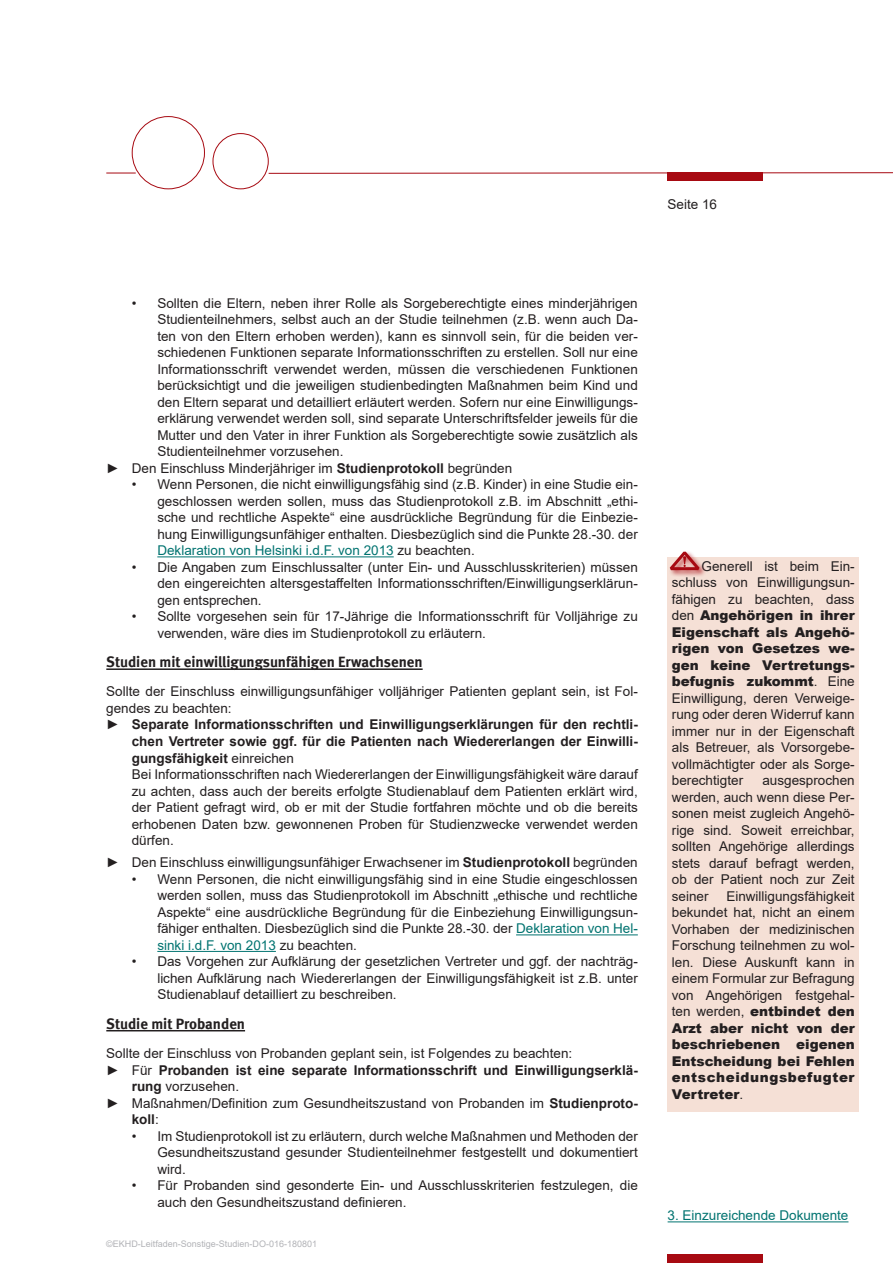
<style>
.page{position:relative;width:893px;height:1263px;background:#fff}
.page>*{position:absolute;margin:0;border:0;box-sizing:border-box;transform-origin:0 0}
.Zwischenüberschrift{font:700 15px "Meta";color:#231f20}
.Fließtext{font:13.5px/16.5px "Arial";color:#231f20;text-align:justify}
.Liste_Text{font:13.5px/16.5px "Arial";color:#231f20;text-align:justify}
.t1{font:700 13.5px/16.5px "Arial";color:#231f20;text-align:justify}
.Fließtext-2{font:13.5px "Arial";color:#007370}
.t2{font:9px "Arial";color:#b2b3b7}
.s1{font-weight:700}
.s2{color:#007370}
.s3{font-weight:400}
.s4{font-weight:900}
</style>
<div class="page">
<svg style="left:268px;top:172px;width:625px;height:2px"></svg>
<div style="left:668px;top:172px;width:95px;height:9px;background:#a70a12"></div>
<div style="left:668px;top:1254px;width:95px;height:9px;background:#a70a12"></div>
<div style="left:132px;top:116px;width:73px;height:73px;border:1px solid #a70a12;border-radius:50%"></div>
<div style="left:213px;top:133px;width:56px;height:56px;border:1px solid #a70a12;border-radius:50%"></div>
<hr style="left:106px;top:173px;width:30px;height:1px;background:#a70a12">
<hr style="left:157px;top:556px;width:237px;height:1px;background:#007370">
<hr style="left:106px;top:668px;width:317px;height:2px;background:#231f20">
<hr style="left:516px;top:934px;width:122px;height:1px;background:#007370">
<hr style="left:157px;top:951px;width:119px;height:1px;background:#007370">
<hr style="left:106px;top:1030px;width:139px;height:1px;background:#231f20">
<hr style="left:668px;top:1221px;width:180px;height:1px;background:#007370">
<div style="left:668px;top:557px;width:191px;height:554px;background:#f5e0d6"></div>
<div style="left:669px;top:550px;width:37px;height:28px;background:#a70a12;opacity:.7"></div>
<svg style="left:667px;top:550px;width:38px;height:22px"></svg>
<p class="Fließtext" style="left:668px;top:196px;width:51px">Seite 16</p>
<p class="Fließtext" style="left:157px;top:295px;width:482px;text-indent:-26px">• Sollten die Eltern, neben ihrer Rolle als Sorgeberechtigte eines minderjährigen Studienteilnehmers, selbst auch an der Studie teilnehmen (z.B. wenn auch Da&shy;ten von den Eltern erhoben werden), kann es sinnvoll sein, für die beiden ver&shy;schiedenen Funktionen separate Informationsschriften zu erstellen. Soll nur eine Informationsschrift verwendet werden, müssen die verschiedenen Funktionen berücksichtigt und die jeweiligen studienbedingten Maßnahmen beim Kind und den Eltern separat und detailliert erläutert werden. Sofern nur eine Einwilligungs&shy;erklärung verwendet werden soll, sind separate Unterschriftsfelder jeweils für die Mutter und den Vater in ihrer Funktion als Sorgeberechtigte sowie zusätzlich als Studienteilnehmer vorzusehen.</p>
<p class="Fließtext" style="left:106px;top:460px;width:407px">► Den Einschluss Minderjähriger im <span class="s1">Studienprotokoll</span> begründen</p>
<p class="Fließtext" style="left:157px;top:476px;width:482px;text-indent:-26px">• Wenn Personen, die nicht einwilligungsfähig sind (z.B. Kinder) in eine Studie ein&shy;geschlossen werden sollen, muss das Studienprotokoll z.B. im Abschnitt „ethi&shy;sche und rechtliche Aspekte“ eine ausdrückliche Begründung für die Einbezie&shy;hung Einwilligungsunfähiger enthalten. Diesbezüglich sind die Punkte 28.-30. der <span class="s2">Deklaration von Helsinki i.d.F. von 2013</span> zu beachten.</p>
<p class="Fließtext" style="left:157px;top:559px;width:482px;text-indent:-26px">• Die Angaben zum Einschlussalter (unter Ein- und Ausschlusskriterien) müssen den eingereichten altersgestaffelten Informationsschriften/Einwilligungserklärun&shy;gen entsprechen.</p>
<p class="Fließtext" style="left:157px;top:608px;width:482px;text-indent:-26px">• Sollte vorgesehen sein für 17-Jährige die Informationsschrift für Volljährige zu verwenden, wäre dies im Studienprotokoll zu erläutern.</p>
<p class="Zwischenüberschrift" style="left:106px;top:653px;width:318px">Studien mit einwilligungsunfähigen Erwachsenen</p>
<p class="Fließtext" style="left:106px;top:683px;width:533px">Sollte der Einschluss einwilligungsunfähiger volljähriger Patienten geplant sein, ist Fol&shy;gendes zu beachten:</p>
<p class="t1" style="left:132px;top:717px;width:507px;text-indent:-26px"><span class="s3">►</span> Separate Informationsschriften und Einwilligungserklärungen für den rechtli&shy;chen Vertreter sowie ggf. für die Patienten nach Wiedererlangen der Einwilli&shy;gungsfähigkeit <span class="s3">einreichen</span></p>
<p class="Liste_Text" style="left:132px;top:766px;width:507px">Bei Informationsschriften nach Wiedererlangen der Einwilligungsfähigkeit wäre darauf zu achten, dass auch der bereits erfolgte Studienablauf dem Patienten erklärt wird, der Patient gefragt wird, ob er mit der Studie fortfahren möchte und ob die bereits erhobenen Daten bzw. gewonnenen Proben für Studienzwecke verwendet werden dürfen.</p>
<p class="Fließtext" style="left:106px;top:854px;width:533px">► Den Einschluss einwilligungsunfähiger Erwachsener im <span class="s1">Studienprotokoll</span> begründen</p>
<p class="Fließtext" style="left:157px;top:871px;width:482px;text-indent:-26px">• Wenn Personen, die nicht einwilligungsfähig sind in eine Studie eingeschlossen werden sollen, muss das Studienprotokoll im Abschnitt „ethische und rechtliche Aspekte“ eine ausdrückliche Begründung für die Einbeziehung Einwilligungsun&shy;fähiger enthalten. Diesbezüglich sind die Punkte 28.-30. der <span class="s2">Deklaration von Hel&shy;sinki i.d.F. von 2013</span> zu beachten.</p>
<p class="Fließtext" style="left:157px;top:953px;width:482px;text-indent:-26px">• Das Vorgehen zur Aufklärung der gesetzlichen Vertreter und ggf. der nachträg&shy;lichen Aufklärung nach Wiedererlangen der Einwilligungsfähigkeit ist z.B. unter Studienablauf detailliert zu beschreiben.</p>
<p class="Zwischenüberschrift" style="left:106px;top:1014px;width:140px">Studie mit Probanden</p>
<p class="Fließtext" style="left:106px;top:1045px;width:467px">Sollte der Einschluss von Probanden geplant sein, ist Folgendes zu beachten:</p>
<p class="t1" style="left:132px;top:1062px;width:507px;text-indent:-26px"><span class="s3">► Für</span> Probanden ist eine separate Informationsschrift und Einwilligungserklä&shy;rung <span class="s3">vorzusehen.</span></p>
<p class="Fließtext" style="left:132px;top:1094px;width:507px;text-indent:-26px">► Maßnahmen/Definition zum Gesundheitszustand von Probanden im <span class="s1">Studienproto&shy;koll</span>:</p>
<p class="Fließtext" style="left:157px;top:1127px;width:482px;text-indent:-26px">• Im Studienprotokoll ist zu erläutern, durch welche Maßnahmen und Methoden der Gesundheitszustand gesunder Studienteilnehmer festgestellt und dokumentiert wird.</p>
<p class="Fließtext" style="left:157px;top:1177px;width:482px;text-indent:-26px">• Für Probanden sind gesonderte Ein- und Ausschlusskriterien festzulegen, die auch den Gesundheitszustand definieren.</p>
<p class="t2" style="left:106px;top:1238px;width:212px">©EKHD-Leitfaden-Sonstige-Studien-DO-016-180801</p>
<p class="Fließtext" style="left:672px;top:558px;width:184px;text-indent:30px">Generell ist beim Ein&shy;schluss von Einwilligungsun&shy;fähigen zu beachten, dass den <span class="s4">Angehörigen in ihrer Eigenschaft als Angehö&shy;rigen von Gesetzes we&shy;gen keine Vertretungs&shy;befugnis zukommt</span>. Eine Einwilligung, deren Verweige&shy;rung oder deren Widerruf kann immer nur in der Eigenschaft als Betreuer, als Vorsorgebe&shy;vollmächtigter oder als Sorge&shy;berechtigter</p>
<p class="Fließtext" style="left:672px;top:772px;width:184px;text-indent:91px">ausgesprochen werden, auch wenn diese Per&shy;sonen meist zugleich Angehö&shy;rige sind. Soweit erreichbar, sollten Angehörige allerdings stets darauf befragt werden, ob der Patient noch zur Zeit seiner</p>
<p class="Fließtext" style="left:672px;top:888px;width:184px;text-indent:55px">Einwilligungsfähigkeit bekundet hat, nicht an einem Vorhaben der medizinischen Forschung teilnehmen zu wol&shy;len. Diese Auskunft kann in einem Formular zur Befragung von Angehörigen festgehal&shy;ten werden, <span class="s4">entbindet den Arzt aber nicht von der beschriebenen eigenen Entscheidung bei Fehlen entscheidungsbefugter Vertreter</span>.</p>
<p class="Fließtext-2" style="left:668px;top:1206px;width:182px">3. Einzureichende Dokumente</p>
</div>
